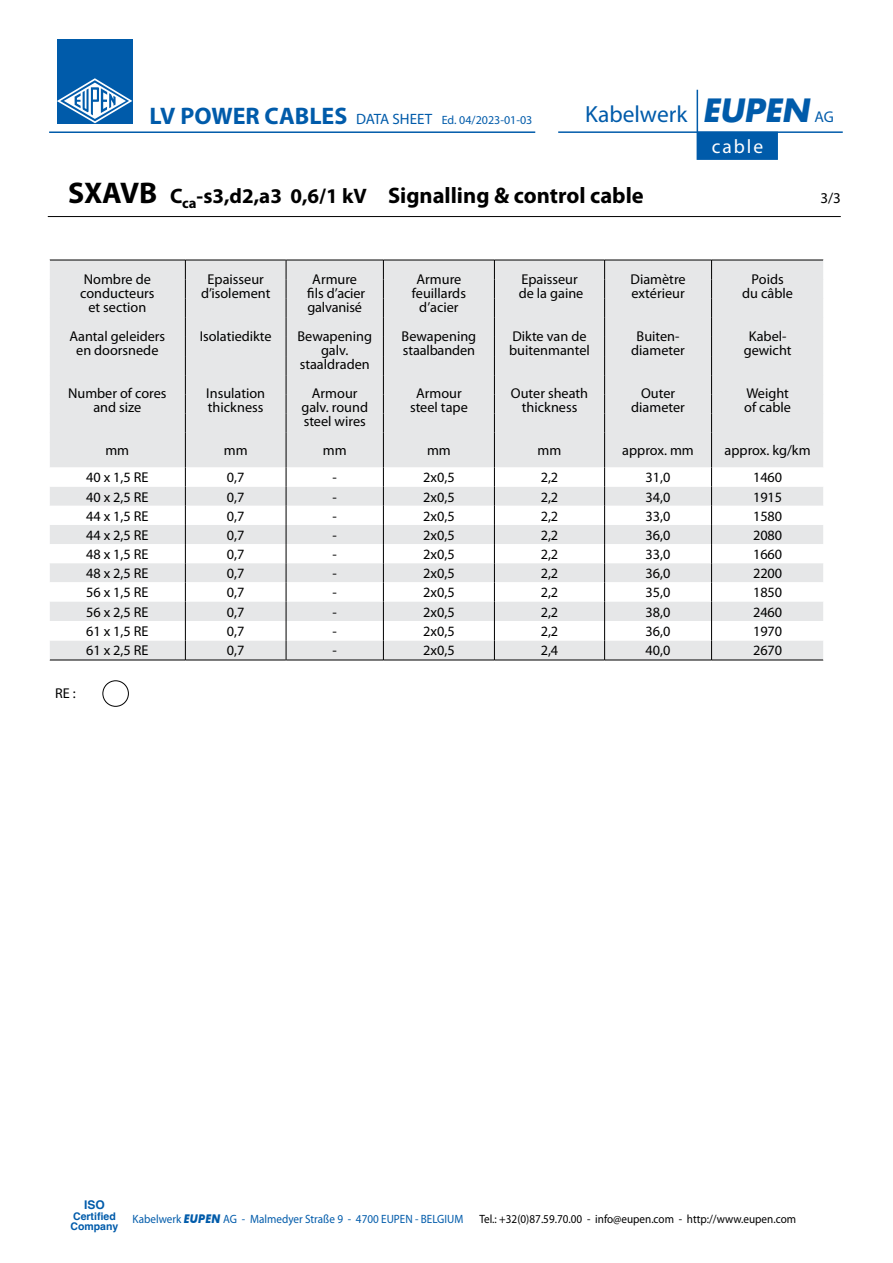
<style>
.page{position:relative;width:893px;height:1263px;background:#fff}
.page>*{position:absolute;margin:0;border:0;box-sizing:border-box;transform-origin:0 0}
.t1{font:23.4px "Myriad";color:#005baa}
.t2{font:700 22.5px "Myriad Pro";color:#000}
.t3{font:19.5px "Myriad";letter-spacing:.1em;color:#fff}
.t4{font:15px "Myriad Pro";color:#000}
.t5{font:14.25px/14.2px "Myriad Pro";color:#000;text-align:center}
.t6{font:12px "Myriad Pro";color:#000;scale:.93 1}
.t7{font:12px "Myriad Pro";color:#005baa;scale:.93 1}
.t8{font:12px "Myriad Pro";color:#005baa}
.t9{font:700 12px "Helvetica";color:#005baa}
.t10{font:700 10.5px/10.5px "Helvetica";color:#005baa}
.s1{font-weight:700;font-size:24px}
.s2{font-size:15px}
.s3{font-family:"Futura";font-weight:700;font-style:italic;font-size:31.2px}
.s4{font-size:15.6px}
.s5{font-size:30px}
.s6{font-size:21px}
.s7{font-family:"Futura BT";font-weight:700;font-style:italic}
</style>
<div class="page">
<svg style="left:696px;top:89px;width:82px;height:71px"></svg>
<hr style="left:558px;top:131px;width:285px;height:2px;background:#005baa">
<hr style="left:49px;top:131px;width:486px;height:2px;background:#005baa">
<hr style="left:34px;top:265px;width:801px;height:1px;background:#005baa">
<div style="left:57px;top:39px;width:75px;height:85px;background:#005baa"></div>
<svg style="left:57px;top:78px;width:75px;height:45px"></svg>
<hr style="left:48px;top:216px;width:793px;height:1px;background:#000">
<div style="left:102px;top:680px;width:27px;height:27px;border:1px solid #000;border-radius:50%"></div>
<div style="left:50px;top:261px;width:773px;height:206px;background:#e6e7e8"></div>
<hr style="left:50px;top:260px;width:135px;height:1px;background:#000">
<hr style="left:186px;top:260px;width:100px;height:1px;background:#000">
<hr style="left:286px;top:260px;width:97px;height:1px;background:#000">
<hr style="left:384px;top:260px;width:110px;height:1px;background:#000">
<hr style="left:495px;top:260px;width:109px;height:1px;background:#000">
<hr style="left:605px;top:260px;width:106px;height:1px;background:#000">
<hr style="left:712px;top:260px;width:111px;height:1px;background:#000">
<svg style="left:185px;top:260px;width:1px;height:173px"></svg>
<svg style="left:286px;top:260px;width:1px;height:173px"></svg>
<svg style="left:383px;top:260px;width:1px;height:173px"></svg>
<svg style="left:494px;top:260px;width:1px;height:173px"></svg>
<svg style="left:604px;top:260px;width:1px;height:173px"></svg>
<svg style="left:711px;top:260px;width:1px;height:173px"></svg>
<hr style="left:185px;top:433px;width:1px;height:34px;background:#000">
<hr style="left:286px;top:433px;width:1px;height:34px;background:#000">
<hr style="left:383px;top:433px;width:1px;height:34px;background:#000">
<hr style="left:494px;top:433px;width:1px;height:34px;background:#000">
<hr style="left:604px;top:433px;width:1px;height:34px;background:#000">
<hr style="left:711px;top:433px;width:1px;height:34px;background:#000">
<hr style="left:50px;top:660px;width:135px;height:1px;background:#000">
<hr style="left:186px;top:660px;width:100px;height:1px;background:#000">
<hr style="left:286px;top:660px;width:97px;height:1px;background:#000">
<hr style="left:384px;top:660px;width:110px;height:1px;background:#000">
<hr style="left:495px;top:660px;width:109px;height:1px;background:#000">
<hr style="left:605px;top:660px;width:106px;height:1px;background:#000">
<hr style="left:712px;top:660px;width:111px;height:1px;background:#000">
<svg style="left:49px;top:467px;width:775px;height:193px"></svg>
<p class="t8" style="left:150px;top:112px;width:384px"><span class="s1">LV POWER CABLES</span> <span class="s2">DATA SHEET</span> Ed. 04/2023-01-03</p>
<h1 class="t1" style="left:585px;top:102px;width:250px">Kabelwerk <span class="s3">EUPEN</span> <span class="s4">AG</span></h1>
<h3 class="t3" style="left:712px;top:137px;width:53px">cable</h3>
<h2 class="t2" style="left:68px;top:181px;width:577px"><span class="s5">SXAVB</span> <span class="s6">C</span><sub>ca</sub><span class="s6">-s3,d2,a3 0,6/1 kV</span> Signalling &amp; control cable</h2>
<p class="t4" style="left:820px;top:189px;width:22px">3/3</p>
<p class="t5" style="left:80px;top:272px;width:76px">Nombre de conducteurs et section</p>
<p class="t5" style="left:69px;top:329px;width:97px">Aantal geleiders en doorsnede</p>
<p class="t5" style="left:68px;top:386px;width:100px">Number of cores and size</p>
<p class="t5" style="left:105px;top:443px;width:25px">mm</p>
<p class="t5" style="left:201px;top:272px;width:71px">Epaisseur d’isolement</p>
<p class="t5" style="left:200px;top:329px;width:74px">Isolatiedikte</p>
<p class="t5" style="left:206px;top:386px;width:60px;text-align:left">Insulation thickness</p>
<p class="t5" style="left:224px;top:443px;width:25px">mm</p>
<p class="t5" style="left:307px;top:272px;width:59px">Armure fils d’acier galvanisé</p>
<p class="t5" style="left:297px;top:329px;width:76px">Bewapening galv. staaldraden</p>
<p class="t5" style="left:301px;top:386px;width:68px">Armour galv. round steel wires</p>
<p class="t5" style="left:323px;top:443px;width:25px">mm</p>
<p class="t5" style="left:412px;top:272px;width:56px">Armure feuillards d’acier</p>
<p class="t5" style="left:402px;top:329px;width:76px;text-align:left">Bewapening staalbanden</p>
<p class="t5" style="left:410px;top:386px;width:59px">Armour steel tape</p>
<p class="t5" style="left:427px;top:443px;width:25px">mm</p>
<p class="t5" style="left:519px;top:272px;width:66px;text-align:left">Epaisseur de la gaine</p>
<p class="t5" style="left:509px;top:329px;width:82px;text-align:left">Dikte van de buitenmantel</p>
<p class="t5" style="left:511px;top:386px;width:79px">Outer sheath thickness</p>
<p class="t5" style="left:538px;top:443px;width:25px">mm</p>
<p class="t5" style="left:631px;top:272px;width:57px;text-align:left">Diamètre extérieur</p>
<p class="t5" style="left:631px;top:329px;width:55px">Buiten&shy;diameter</p>
<p class="t5" style="left:631px;top:386px;width:55px">Outer diameter</p>
<p class="t5" style="left:622px;top:443px;width:73px">approx. mm</p>
<p class="t5" style="left:742px;top:272px;width:52px">Poids du câble</p>
<p class="t5" style="left:744px;top:329px;width:49px">Kabel&shy;gewicht</p>
<p class="t5" style="left:744px;top:386px;width:48px;text-align:left">Weight of cable</p>
<p class="t5" style="left:725px;top:443px;width:88px">approx. kg/km</p>
<p class="t5" style="left:86px;top:470px;width:64px">40 x 1,5 RE</p>
<p class="t5" style="left:227px;top:470px;width:19px">0,7</p>
<p class="t5" style="left:333px;top:470px;width:6px">-</p>
<p class="t5" style="left:423px;top:470px;width:33px">2x0,5</p>
<p class="t5" style="left:541px;top:470px;width:19px">2,2</p>
<p class="t5" style="left:646px;top:470px;width:26px">31,0</p>
<p class="t5" style="left:753px;top:470px;width:31px">1460</p>
<p class="t5" style="left:86px;top:489px;width:64px">40 x 2,5 RE</p>
<p class="t5" style="left:227px;top:489px;width:19px">0,7</p>
<p class="t5" style="left:333px;top:489px;width:6px">-</p>
<p class="t5" style="left:423px;top:489px;width:33px">2x0,5</p>
<p class="t5" style="left:541px;top:489px;width:19px">2,2</p>
<p class="t5" style="left:646px;top:489px;width:26px">34,0</p>
<p class="t5" style="left:753px;top:489px;width:31px">1915</p>
<p class="t5" style="left:86px;top:509px;width:64px">44 x 1,5 RE</p>
<p class="t5" style="left:227px;top:509px;width:19px">0,7</p>
<p class="t5" style="left:333px;top:509px;width:6px">-</p>
<p class="t5" style="left:423px;top:509px;width:33px">2x0,5</p>
<p class="t5" style="left:541px;top:509px;width:19px">2,2</p>
<p class="t5" style="left:646px;top:509px;width:26px">33,0</p>
<p class="t5" style="left:753px;top:509px;width:31px">1580</p>
<p class="t5" style="left:86px;top:528px;width:64px">44 x 2,5 RE</p>
<p class="t5" style="left:227px;top:528px;width:19px">0,7</p>
<p class="t5" style="left:333px;top:528px;width:6px">-</p>
<p class="t5" style="left:423px;top:528px;width:33px">2x0,5</p>
<p class="t5" style="left:541px;top:528px;width:19px">2,2</p>
<p class="t5" style="left:646px;top:528px;width:26px">36,0</p>
<p class="t5" style="left:753px;top:528px;width:31px">2080</p>
<p class="t5" style="left:86px;top:547px;width:64px">48 x 1,5 RE</p>
<p class="t5" style="left:227px;top:547px;width:19px">0,7</p>
<p class="t5" style="left:333px;top:547px;width:6px">-</p>
<p class="t5" style="left:423px;top:547px;width:33px">2x0,5</p>
<p class="t5" style="left:541px;top:547px;width:19px">2,2</p>
<p class="t5" style="left:646px;top:547px;width:26px">33,0</p>
<p class="t5" style="left:753px;top:547px;width:31px">1660</p>
<p class="t5" style="left:86px;top:566px;width:64px">48 x 2,5 RE</p>
<p class="t5" style="left:227px;top:566px;width:19px">0,7</p>
<p class="t5" style="left:333px;top:566px;width:6px">-</p>
<p class="t5" style="left:423px;top:566px;width:33px">2x0,5</p>
<p class="t5" style="left:541px;top:566px;width:19px">2,2</p>
<p class="t5" style="left:646px;top:566px;width:26px">36,0</p>
<p class="t5" style="left:753px;top:566px;width:31px">2200</p>
<p class="t5" style="left:86px;top:585px;width:64px">56 x 1,5 RE</p>
<p class="t5" style="left:227px;top:585px;width:19px">0,7</p>
<p class="t5" style="left:333px;top:585px;width:6px">-</p>
<p class="t5" style="left:423px;top:585px;width:33px">2x0,5</p>
<p class="t5" style="left:541px;top:585px;width:19px">2,2</p>
<p class="t5" style="left:646px;top:585px;width:26px">35,0</p>
<p class="t5" style="left:753px;top:585px;width:31px">1850</p>
<p class="t5" style="left:86px;top:604px;width:64px">56 x 2,5 RE</p>
<p class="t5" style="left:227px;top:604px;width:19px">0,7</p>
<p class="t5" style="left:333px;top:604px;width:6px">-</p>
<p class="t5" style="left:423px;top:604px;width:33px">2x0,5</p>
<p class="t5" style="left:541px;top:604px;width:19px">2,2</p>
<p class="t5" style="left:646px;top:604px;width:26px">38,0</p>
<p class="t5" style="left:753px;top:604px;width:31px">2460</p>
<p class="t5" style="left:86px;top:624px;width:64px">61 x 1,5 RE</p>
<p class="t5" style="left:227px;top:624px;width:19px">0,7</p>
<p class="t5" style="left:333px;top:624px;width:6px">-</p>
<p class="t5" style="left:423px;top:624px;width:33px">2x0,5</p>
<p class="t5" style="left:541px;top:624px;width:19px">2,2</p>
<p class="t5" style="left:646px;top:624px;width:26px">36,0</p>
<p class="t5" style="left:753px;top:624px;width:31px">1970</p>
<p class="t5" style="left:86px;top:643px;width:64px">61 x 2,5 RE</p>
<p class="t5" style="left:227px;top:643px;width:19px">0,7</p>
<p class="t5" style="left:333px;top:643px;width:6px">-</p>
<p class="t5" style="left:423px;top:643px;width:33px">2x0,5</p>
<p class="t5" style="left:541px;top:643px;width:19px">2,4</p>
<p class="t5" style="left:646px;top:643px;width:26px">40,0</p>
<p class="t5" style="left:753px;top:643px;width:31px">2670</p>
<p class="t5" style="left:55px;top:686px;width:22px">RE :</p>
<p class="t9" style="left:84px;top:1198px;width:22px">ISO</p>
<p class="t10" style="left:71px;top:1212px;width:49px">Certified<br>Company</p>
<p class="t7" style="left:133px;top:1211px;width:357px">Kabelwerk <span class="s7">EUPEN</span> AG - Malmedyer Straße 9 - 4700 EUPEN - BELGIUM</p>
<p class="t6" style="left:479px;top:1211px;width:342px">Tel.: +32(0)87.59.70.00 - info@eupen.com - http://www.eupen.com</p>
</div>
